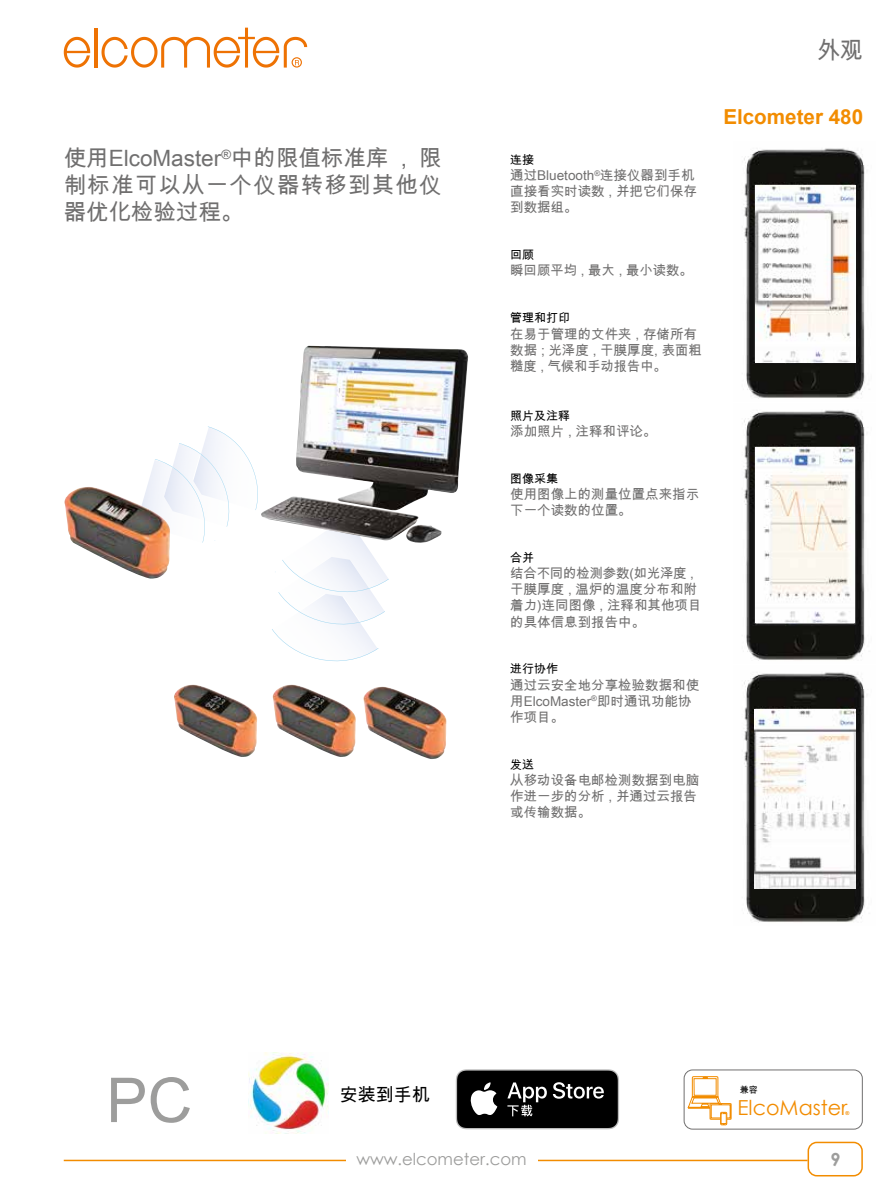
<style>
.page{position:relative;width:893px;height:1191px;background:#fff}
.page>*{position:absolute;margin:0;border:0;box-sizing:border-box;transform-origin:0 0}
.t1{font:61.8px "Arial";color:#9d9d9c}
.t2{font:24px "Arial Unicode MS";color:#706f6f;scale:.95 1}
.t3{font:22.5px/27px "Arial Unicode MS";color:#706f6f;text-align:justify}
.t4{font:700 20.7px "Arial";color:#f28c00}
.t5{font:20.7px "Century Gothic";color:#f28c00}
.t6{font:18px "Arial Unicode MS";color:#000}
.t7{font:700 18px "Century Gothic";color:#9d9d9c}
.t8{font:16.5px "Century Gothic";color:#9d9d9c}
.t9{font:13.5px/16.2px "Arial Unicode MS";color:#706f6f}
.t10{font:12px "Arial Unicode MS";color:#000}
.t11{font:9px "Arial Unicode MS";color:#000}
.t12{font:700 5.4px "Arial";color:#f28c00}
</style>
<div class="page">
<hr style="left:94px;top:28px;width:3px;height:40px;background:#ee7203">
<svg style="left:64px;top:37px;width:26px;height:31px"></svg>
<svg style="left:102px;top:28px;width:205px;height:40px"></svg>
<div style="left:807px;top:1141px;width:56px;height:35px;border:2px solid #f28c00;border-radius:9px"></div>
<hr style="left:64px;top:1159px;width:743px;height:2px;background:#f28c00">
<div style="left:346px;top:1141px;width:191px;height:31px;background:#fff"></div>
<img style="left:744px;top:148px;width:121px;height:251px">
<img style="left:756px;top:185px;width:99px;height:177px">
<img style="left:744px;top:410px;width:121px;height:251px">
<img style="left:756px;top:447px;width:98px;height:175px">
<img style="left:744px;top:672px;width:121px;height:251px">
<img style="left:755px;top:709px;width:100px;height:179px">
<div style="left:684px;top:1069px;width:178px;height:60px;border:1px solid #706f6f;border-radius:9px"></div>
<svg style="left:688px;top:1076px;width:44px;height:49px"></svg>
<svg style="left:155px;top:426px;width:103px;height:116px"></svg>
<img style="left:272px;top:684px;width:84px;height:73px">
<img style="left:174px;top:684px;width:83px;height:73px">
<img style="left:363px;top:686px;width:84px;height:73px">
<img style="left:337px;top:543px;width:39px;height:17px">
<img style="left:328px;top:557px;width:41px;height:3px">
<svg style="left:272px;top:560px;width:117px;height:102px"></svg>
<img style="left:64px;top:487px;width:106px;height:92px">
<img style="left:261px;top:346px;width:207px;height:197px">
<svg style="left:456px;top:1069px;width:163px;height:60px;background:#2c2c2c"></svg>
<img style="left:248px;top:1052px;width:81px;height:81px">
<h2 class="t2" style="left:818px;top:33px;width:50px">外观</h2>
<h3 class="t3" style="left:64px;top:144px;width:379px">使用ElcoMaster<sup>®</sup>中的限值标准库 , 限制标准可以从一个仪器转移到其他仪器优化检验过程。</h3>
<p class="t10" style="left:510px;top:151px;width:25px">连接</p>
<p class="t9" style="left:510px;top:167px;width:188px">通过Bluetooth<sup>®</sup>连接仪器到手机直接看实时读数 , 并把它们保存到数据组。</p>
<p class="t10" style="left:510px;top:246px;width:25px">回顾</p>
<p class="t9" style="left:510px;top:262px;width:184px">瞬回顾平均 , 最大 , 最小读数。</p>
<p class="t10" style="left:510px;top:309px;width:61px">管理和打印</p>
<p class="t9" style="left:510px;top:325px;width:193px">在易于管理的文件夹 , 存储所有数据 ; 光泽度 , 干膜厚度, 表面粗糙度 , 气候和手动报告中。</p>
<p class="t10" style="left:510px;top:406px;width:61px">照片及注释</p>
<p class="t9" style="left:510px;top:422px;width:148px">添加照片 , 注释和评论。</p>
<p class="t10" style="left:510px;top:469px;width:49px">图像采集</p>
<p class="t9" style="left:510px;top:485px;width:190px">使用图像上的测量位置点来指示下一个读数的位置。</p>
<p class="t10" style="left:510px;top:549px;width:25px">合并</p>
<p class="t9" style="left:510px;top:565px;width:193px">结合不同的检测参数(如光泽度 ,干膜厚度 , 温炉的温度分布和附着力)连同图像 , 注释和其他项目的具体信息到报告中。</p>
<p class="t10" style="left:510px;top:660px;width:49px">进行协作</p>
<p class="t9" style="left:510px;top:676px;width:190px">通过云安全地分享检验数据和使用ElcoMaster<sup>®</sup>即时通讯功能协作项目。</p>
<p class="t10" style="left:510px;top:756px;width:25px">发送</p>
<p class="t9" style="left:510px;top:772px;width:190px">从移动设备电邮检测数据到电脑作进一步的分析 , 并通过云报告或传输数据。</p>
<h3 class="t4" style="left:723px;top:103px;width:141px">Elcometer 480</h3>
<h1 class="t1" style="left:106px;top:1057px;width:87px">PC</h1>
<h3 class="t6" style="left:340px;top:1081px;width:91px">安装到手机</h3>
<p class="t11" style="left:740px;top:1083px;width:19px">兼容</p>
<h3 class="t5" style="left:737px;top:1093px;width:111px">ElcoMaster</h3>
<p class="t12" style="left:845px;top:1109px;width:5px">®</p>
<p class="t8" style="left:356px;top:1147px;width:172px">www.elcometer.com</p>
<h3 class="t7" style="left:830px;top:1145px;width:12px">9</h3>
</div>
